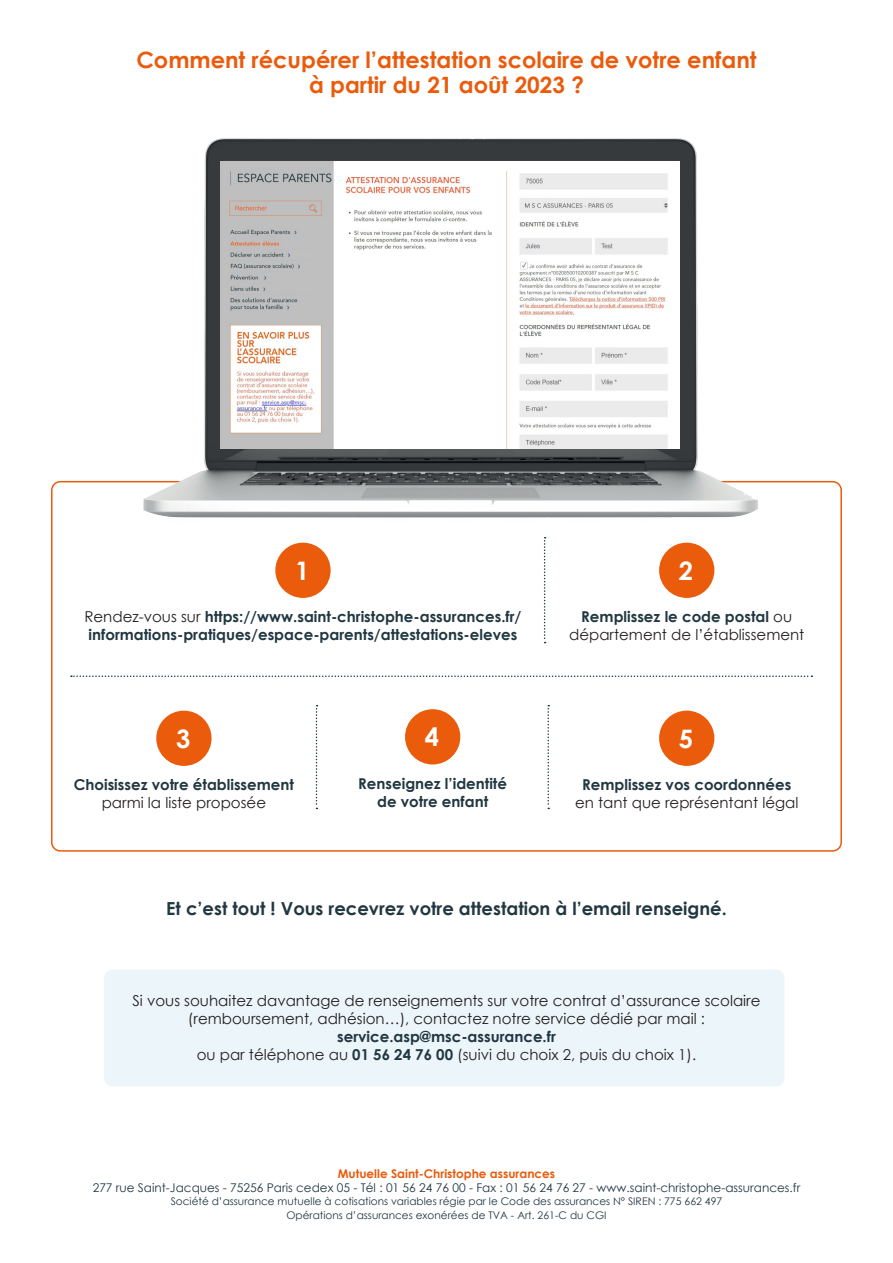
<style>
.page{position:relative;width:893px;height:1263px;background:#fff}
.page>*{position:absolute;margin:0;border:0;box-sizing:border-box;transform-origin:0 0}
.t1{font:700 25.5px "Century Gothic";color:#fff}
.t2{font:700 22.5px "Century Gothic";color:#ea5b0c}
.t3{font:700 18px "Century Gothic";color:#213741}
.t4{font:15px/18px "Century Gothic";color:#231f20;text-align:center}
.t5{font:700 15px/18px "Century Gothic";color:#213741;text-align:center}
.t6{font:12px "Century Gothic";color:#213741}
.t7{font:700 12px "Century Gothic";color:#ea5b0c}
.t8{font:10.5px/13.5px "Century Gothic";color:#213741;text-align:center}
.s1{font-weight:400;color:#231f20}
.s2{font-weight:700;color:#213741}
</style>
<div class="page">
<div style="left:104px;top:969px;width:680px;height:117px;background:#ecf5f9;border-radius:9px"></div>
<div style="left:275px;top:543px;width:56px;height:55px;background:#ea5b0c;border-radius:50%"></div>
<div style="left:156px;top:711px;width:56px;height:55px;background:#ea5b0c;border-radius:50%"></div>
<div style="left:659px;top:543px;width:55px;height:55px;background:#ea5b0c;border-radius:50%"></div>
<div style="left:405px;top:709px;width:55px;height:55px;background:#ea5b0c;border-radius:50%"></div>
<div style="left:659px;top:711px;width:55px;height:55px;background:#ea5b0c;border-radius:50%"></div>
<svg style="left:544px;top:537px;width:2px;height:106px"></svg>
<svg style="left:316px;top:705px;width:1px;height:104px"></svg>
<svg style="left:547px;top:705px;width:2px;height:104px"></svg>
<svg style="left:71px;top:675px;width:741px;height:2px"></svg>
<img style="left:119px;top:138px;width:655px;height:380px">
<img style="left:221px;top:162px;width:458px;height:286px">
<p class="t2" style="left:136px;top:43px;width:622px">Comment récupérer l’attestation scolaire de votre enfant</p>
<p class="t2" style="left:309px;top:68px;width:276px">à partir du 21 août 2023 ?</p>
<p class="t1" style="left:295px;top:551px;width:16px">1</p>
<p class="t5" style="left:84px;top:607px;width:439px;text-align:left"><span class="s1">Rendez-vous sur</span> https://www.saint-christophe-assurances.fr/ informations-pratiques/espace-parents/attestations-eleves</p>
<p class="t1" style="left:679px;top:551px;width:16px">2</p>
<p class="t4" style="left:569px;top:607px;width:237px"><span class="s2">Remplissez le code postal</span> ou département de l’établissement</p>
<p class="t1" style="left:176px;top:719px;width:16px">3</p>
<p class="t5" style="left:74px;top:775px;width:222px">Choisissez votre établissement <span class="s1">parmi la liste proposée</span></p>
<p class="t1" style="left:425px;top:718px;width:16px">4</p>
<p class="t1" style="left:679px;top:719px;width:16px">5</p>
<p class="t5" style="left:358px;top:773px;width:150px">Renseignez l’identité de votre enfant</p>
<p class="t4" style="left:575px;top:775px;width:225px"><span class="s2">Remplissez vos coordonnées </span>en tant que représentant légal</p>
<p class="t3" style="left:166px;top:895px;width:562px">Et c’est tout ! Vous recevrez votre attestation à l’email renseigné.</p>
<p class="t4" style="left:132px;top:992px;width:630px">Si vous souhaitez davantage de renseignements sur votre contrat d’assurance scolaire (remboursement, adhésion…), contactez notre service dédié par mail :</p>
<p class="t5" style="left:337px;top:1027px;width:220px">service.asp@msc-assurance.fr</p>
<p class="t4" style="left:197px;top:1046px;width:501px">ou par téléphone au <span class="s2">01 56 24 76 00</span> (suivi du choix 2, puis du choix 1).</p>
<p class="t7" style="left:338px;top:1165px;width:219px">Mutuelle Saint-Christophe assurances</p>
<p class="t6" style="left:93px;top:1179px;width:709px">277 rue Saint-Jacques - 75256 Paris cedex 05 - Tél : 01 56 24 76 00 - Fax : 01 56 24 76 27 - www.saint-christophe-assurances.fr</p>
<p class="t8" style="left:171px;top:1195px;width:553px">Société d’assurance mutuelle à cotisations variables régie par le Code des assurances N° SIREN : 775 662 497<br>Opérations d’assurances exonérées de TVA - Art. 261-C du CGI</p>
</div>
